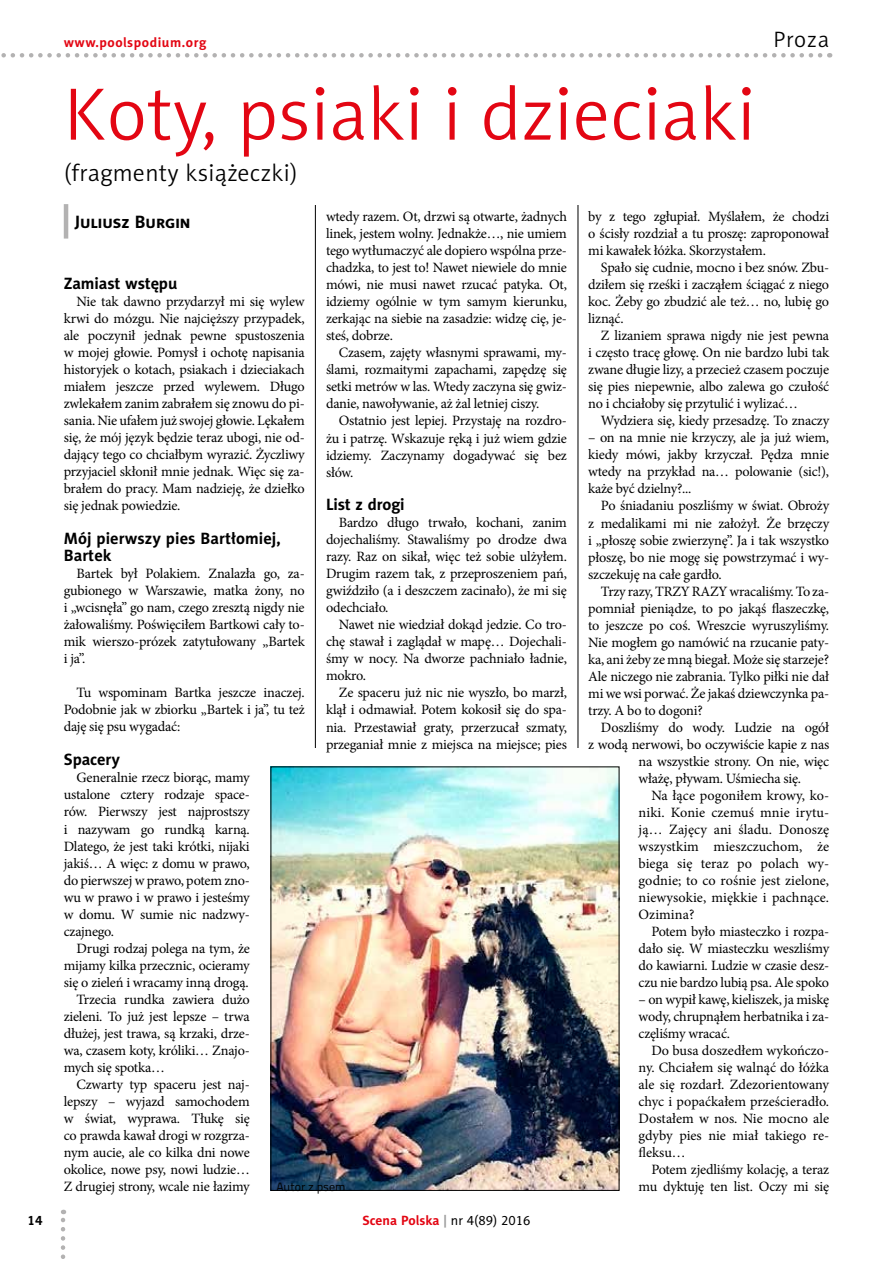
<style>
.page{position:relative;width:893px;height:1263px;background:#fff}
.page>*{position:absolute;margin:0;border:0;box-sizing:border-box;transform-origin:0 0}
.t1{font:75px "Naomi Sans EFN Light";color:#e30613}
.t2{font:24px "Naomi Sans EFN Light";letter-spacing:.015em;color:#000}
.t3{font:22.5px "Naomi Sans EFN Light";letter-spacing:.04em;color:#000}
.t4{font:700 18px "Naomi Sans EFN";color:#000}
.t5{font:700 16.5px/17px "Naomi Sans EFN";letter-spacing:.005em;color:#000}
.t6{font:14.25px/17px "Minion Pro";letter-spacing:-.015em;color:#000;text-align:justify}
.t7{font:14.25px "Minion Pro";letter-spacing:.005em;color:#000}
.t8{font:700 13.5px "Naomi Sans EFN";color:#e30613}
.t9{font:700 13.5px "Naomi Sans EFN";letter-spacing:.04em;color:#e30613}
.t10{font:700 13.5px "Naomi Sans EFN";color:#000}
.t11{font:12px "Titillium Text 22 L";color:#000}
.s1{color:#9d9d9c}
.s2{font-weight:400;color:#000}
</style>
<div class="page">
<svg style="left:61px;top:1210px;width:4px;height:49px"></svg>
<hr style="left:315px;top:85px;width:1px;height:1109px;background:#000">
<hr style="left:578px;top:85px;width:1px;height:1109px;background:#000">
<svg style="left:1px;top:53px;width:819px;height:5px"></svg>
<div style="left:250px;top:748px;width:389px;height:446px;background:#fff"></div>
<div style="left:64px;top:85px;width:767px;height:119px;background:#fff"></div>
<hr style="left:64px;top:204px;width:4px;height:35px;background:#b3b2b2">
<img style="left:273px;top:768px;width:344px;height:421px">
<div style="left:271px;top:766px;width:348px;height:425px;border:1px solid #000"></div>
<p class="t9" style="left:64px;top:34px;width:144px">www.poolspodium.org</p>
<h3 class="t3" style="left:773px;top:26px;width:57px">Proza</h3>
<h1 class="t1" style="left:64px;top:71px;width:693px">Koty, psiaki i dzieciaki</h1>
<h2 class="t2" style="left:64px;top:159px;width:235px">(fragmenty książeczki)</h2>
<p class="t4" style="left:75px;top:211px;width:118px">Juliusz Burgin</p>
<p class="t6" style="left:588px;top:208px;width:242px">by z tego zgłupiał. Myślałem, że chodzi o ścisły rozdział a tu proszę: zaproponował mi kawałek łóżka. Skorzystałem.</p>
<p class="t6" style="left:588px;top:259px;width:242px;text-indent:13px">Spało się cudnie, mocno i bez snów. Zbu&shy;dziłem się rześki i zacząłem ściągać z niego koc. Żeby go zbudzić ale też… no, lubię go liznąć.</p>
<p class="t6" style="left:588px;top:327px;width:242px;text-indent:13px">Z lizaniem sprawa nigdy nie jest pewna i często tracę głowę. On nie bardzo lubi tak zwane długie lizy, a przecież czasem poczuje się pies niepewnie, albo zalewa go czułość no i chciałoby się przytulić i wylizać…</p>
<p class="t6" style="left:601px;top:412px;width:230px">Wydziera się, kiedy przesadzę. To znaczy</p>
<p class="t6" style="left:588px;top:429px;width:242px">– on na mnie nie krzyczy, ale ja już wiem, kiedy mówi, jakby krzyczał. Pędza mnie wtedy na przykład na… polowanie (sic!), każe być dzielny?...</p>
<p class="t6" style="left:588px;top:497px;width:242px;text-indent:13px">Po śniadaniu poszliśmy w świat. Obroży z medalikami mi nie założył. Że brzęczy i „płoszę sobie zwierzynę”. Ja i tak wszystko płoszę, bo nie mogę się powstrzymać i wy&shy;szczekuję na całe gardło.</p>
<p class="t6" style="left:588px;top:583px;width:242px;text-indent:13px">Trzy razy, TRZY RAZY wracaliśmy. To za&shy;pomniał pieniądze, to po jakąś flaszeczkę, to jeszcze po coś. Wreszcie wyruszyliśmy.<br>Nie mogłem go namówić na rzucanie paty&shy;ka, ani żeby ze mną biegał. Może się starzeje?<br>Ale niczego nie zabrania. Tylko piłki nie dał mi we wsi porwać. Że jakaś dziewczynka pa&shy;trzy. A bo to dogoni?</p>
<p class="t6" style="left:601px;top:719px;width:230px">Doszliśmy do wody. Ludzie na ogół</p>
<p class="t6" style="left:588px;top:736px;width:242px">z wodą nerwowi, bo oczywiście kapie z nas</p>
<p class="t6" style="left:639px;top:753px;width:192px">na wszystkie strony. On nie, więc</p>
<p class="t6" style="left:639px;top:770px;width:164px">włażę, pływam. Uśmiecha się.</p>
<p class="t7" style="left:651px;top:786px;width:179px">Na łące pogoniłem krowy, ko-</p>
<p class="t7" style="left:639px;top:803px;width:192px">niki. Konie czemuś mnie irytu-</p>
<p class="t7" style="left:639px;top:820px;width:192px">ją… Zajęcy ani śladu. Donoszę</p>
<p class="t7" style="left:639px;top:837px;width:192px">wszystkim mieszczuchom, że</p>
<p class="t7" style="left:639px;top:854px;width:192px">biega się teraz po polach wy-</p>
<p class="t7" style="left:639px;top:871px;width:192px">godnie; to co rośnie jest zielone,</p>
<p class="t7" style="left:639px;top:888px;width:192px">niewysokie, miękkie i pachnące.</p>
<p class="t7" style="left:639px;top:905px;width:57px">Ozimina?</p>
<p class="t6" style="left:651px;top:923px;width:179px">Potem było miasteczko i rozpa-</p>
<p class="t6" style="left:639px;top:940px;width:192px">dało się. W miasteczku weszliśmy</p>
<p class="t6" style="left:639px;top:957px;width:192px">do kawiarni. Ludzie w czasie desz-</p>
<p class="t6" style="left:639px;top:974px;width:192px">czu nie bardzo lubią psa. Ale spoko</p>
<p class="t6" style="left:639px;top:991px;width:192px">– on wypił kawę, kieliszek, ja miskę wody, chrupnąłem herbatnika i za&shy;częliśmy wracać.</p>
<p class="t6" style="left:639px;top:1042px;width:192px;text-indent:13px">Do busa doszedłem wykończo&shy;ny. Chciałem się walnąć do łóżka ale się rozdarł. Zdezorientowany chyc i popaćkałem prześcieradło.<br>Dostałem w nos. Nie mocno ale gdyby pies nie miał takiego re&shy;fleksu…</p>
<p class="t6" style="left:639px;top:1161px;width:192px;text-align:right">Potem zjedliśmy kolację, a teraz mu dyktuję ten list. Oczy mi się</p>
<p class="t6" style="left:326px;top:208px;width:242px">wtedy razem. Ot, drzwi są otwarte, żadnych linek, jestem wolny. Jednakże…, nie umiem tego wytłumaczyć ale dopiero wspólna prze&shy;chadzka, to jest to! Nawet niewiele do mnie mówi, nie musi nawet rzucać patyka. Ot, idziemy ogólnie w tym samym kierunku, zerkając na siebie na zasadzie: widzę cię, je&shy;steś, dobrze.</p>
<p class="t6" style="left:326px;top:344px;width:242px;text-indent:13px">Czasem, zajęty własnymi sprawami, my&shy;ślami, rozmaitymi zapachami, zapędzę się setki metrów w las. Wtedy zaczyna się gwiz&shy;danie, nawoływanie, aż żal letniej ciszy.</p>
<p class="t6" style="left:326px;top:412px;width:242px;text-indent:13px">Ostatnio jest lepiej. Przystaję na rozdro&shy;żu i patrzę. Wskazuje ręką i już wiem gdzie idziemy. Zaczynamy dogadywać się bez słów.</p>
<p class="t5" style="left:326px;top:496px;width:80px">List z drogi</p>
<p class="t6" style="left:326px;top:514px;width:242px;text-indent:13px">Bardzo długo trwało, kochani, zanim dojechaliśmy. Stawaliśmy po drodze dwa razy. Raz on sikał, więc też sobie ulżyłem.<br>Drugim razem tak, z przeproszeniem pań, gwiździło (a i deszczem zacinało), że mi się odechciało.</p>
<p class="t6" style="left:326px;top:616px;width:242px;text-indent:13px">Nawet nie wiedział dokąd jedzie. Co tro&shy;chę stawał i zaglądał w mapę… Dojechali&shy;śmy w nocy. Na dworze pachniało ładnie, mokro.</p>
<p class="t6" style="left:326px;top:684px;width:242px;text-indent:13px">Ze spaceru już nic nie wyszło, bo marzł, klął i odmawiał. Potem kokosił się do spa&shy;nia. Przestawiał graty, przerzucał szmaty, przeganiał mnie z miejsca na miejsce; pies</p>
<p class="t5" style="left:64px;top:275px;width:115px">Zamiast wstępu</p>
<p class="t6" style="left:64px;top:293px;width:242px;text-indent:13px">Nie tak dawno przydarzył mi się wylew krwi do mózgu. Nie najcięższy przypadek, ale poczynił jednak pewne spustoszenia w mojej głowie. Pomysł i ochotę napisania historyjek o kotach, psiakach i dzieciakach miałem jeszcze przed wylewem. Długo zwlekałem zanim zabrałem się znowu do pi&shy;sania. Nie ufałem już swojej głowie. Lękałem się, że mój język będzie teraz ubogi, nie od&shy;dający tego co chciałbym wyrazić. Życzliwy przyjaciel skłonił mnie jednak. Więc się za&shy;brałem do pracy. Mam nadzieję, że dziełko się jednak powiedzie.</p>
<p class="t5" style="left:64px;top:530px;width:218px">Mój pierwszy pies Bartłomiej,<br>Bartek</p>
<p class="t6" style="left:64px;top:565px;width:242px;text-indent:13px">Bartek był Polakiem. Znalazła go, za&shy;gubionego w Warszawie, matka żony, no i „wcisnęła” go nam, czego zresztą nigdy nie żałowaliśmy. Poświęciłem Bartkowi cały to&shy;mik wierszo-prózek zatytułowany „Bartek i ja”.</p>
<p class="t6" style="left:64px;top:684px;width:242px;text-indent:13px">Tu wspominam Bartka jeszcze inaczej.<br>Podobnie jak w zbiorku „Bartek i ja”, tu też daję się psu wygadać:</p>
<p class="t5" style="left:64px;top:752px;width:57px">Spacery</p>
<p class="t6" style="left:64px;top:769px;width:188px;text-indent:13px">Generalnie rzecz biorąc, mamy ustalone cztery rodzaje space&shy;rów. Pierwszy jest najprostszy i nazywam go rundką karną.<br>Dlatego, że jest taki krótki, nijaki jakiś… A więc: z domu w prawo, do pierwszej w prawo, potem zno&shy;wu w prawo i w prawo i jesteśmy w domu. W sumie nic nadzwy&shy;czajnego.</p>
<p class="t6" style="left:77px;top:940px;width:175px">Drugi rodzaj polega na tym, że</p>
<p class="t6" style="left:64px;top:957px;width:188px">mijamy kilka przecznic, ocieramy</p>
<p class="t6" style="left:64px;top:974px;width:186px">się o zieleń i wracamy inną drogą.</p>
<p class="t6" style="left:77px;top:991px;width:175px">Trzecia rundka zawiera dużo</p>
<p class="t6" style="left:64px;top:1008px;width:187px">zieleni. To już jest lepsze – trwa</p>
<p class="t6" style="left:64px;top:1025px;width:188px">dłużej, jest trawa, są krzaki, drze-</p>
<p class="t6" style="left:64px;top:1042px;width:188px">wa, czasem koty, króliki… Znajo-</p>
<p class="t6" style="left:64px;top:1059px;width:103px">mych się spotka…</p>
<p class="t6" style="left:77px;top:1076px;width:175px">Czwarty typ spaceru jest naj-</p>
<p class="t6" style="left:64px;top:1093px;width:188px">lepszy – wyjazd samochodem</p>
<p class="t6" style="left:64px;top:1110px;width:188px">w świat, wyprawa. Tłukę się</p>
<p class="t6" style="left:64px;top:1127px;width:188px">co prawda kawał drogi w rozgrza-</p>
<p class="t6" style="left:64px;top:1144px;width:187px">nym aucie, ale co kilka dni nowe</p>
<p class="t6" style="left:64px;top:1161px;width:188px">okolice, nowe psy, nowi ludzie…</p>
<p class="t6" style="left:64px;top:1178px;width:188px">Z drugiej strony, wcale nie łazimy</p>
<p class="t11" style="left:276px;top:1177px;width:71px">Autor z psem</p>
<p class="t10" style="left:28px;top:1212px;width:16px">14</p>
<p class="t8" style="left:362px;top:1212px;width:170px">Scena Polska <span class="s1">|</span> <span class="s2">nr 4(89) 2016</span></p>
</div>
